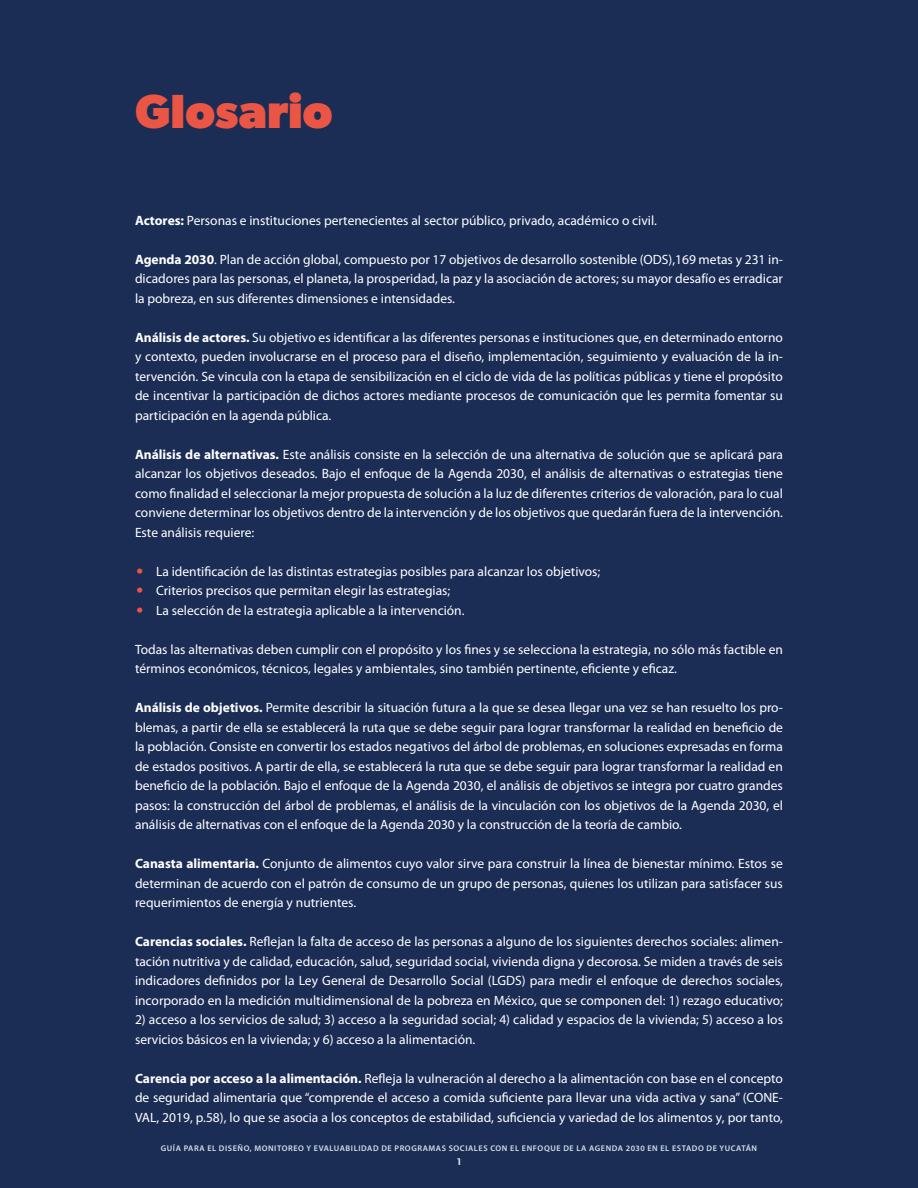
<style>
.page{position:relative;width:918px;height:1188px;background:#1b2d55}
.page>*{position:absolute;margin:0;border:0;box-sizing:border-box;transform-origin:0 0}
.t1{font:700 48px "Gibson";color:#eb5544}
.t2{font:13.5px/19.5px "Myriad Pro";color:#fff;text-align:justify}
.t3{font:600 9.75px "Gibson";color:#d5e2e9}
.t4{font:600 8.25px "Myriad Pro";letter-spacing:.07em;color:#d5e2e9}
.s1{font-weight:700}
.s2{font-family:"Gibson";font-weight:800;color:#eb5544}
</style>
<div class="page">
<h1 class="t1" style="left:135px;top:82px;width:199px">Glosario</h1>
<p class="t2" style="left:135px;top:211px;width:523px"><span class="s1">Actores:</span> Personas e instituciones pertenecientes al sector público, privado, académico o civil.</p>
<p class="t2" style="left:135px;top:250px;width:650px"><span class="s1">Agenda 2030</span>. Plan de acción global, compuesto por 17 objetivos de desarrollo sostenible (ODS),169 metas y 231 in&shy;dicadores para las personas, el planeta, la prosperidad, la paz y la asociación de actores; su mayor desafío es erradicar la pobreza, en sus diferentes dimensiones e intensidades.</p>
<p class="t2" style="left:135px;top:328px;width:650px"><span class="s1">Análisis de actores.</span> Su objetivo es identificar a las diferentes personas e instituciones que, en determinado entorno y contexto, pueden involucrarse en el proceso para el diseño, implementación, seguimiento y evaluación de la in&shy;tervención. Se vincula con la etapa de sensibilización en el ciclo de vida de las políticas públicas y tiene el propósito de incentivar la participación de dichos actores mediante procesos de comunicación que les permita fomentar su participación en la agenda pública.</p>
<p class="t2" style="left:135px;top:444px;width:650px"><span class="s1">Análisis de alternativas.</span> Este análisis consiste en la selección de una alternativa de solución que se aplicará para alcanzar los objetivos deseados. Bajo el enfoque de la Agenda 2030, el análisis de alternativas o estrategias tiene como finalidad el seleccionar la mejor propuesta de solución a la luz de diferentes criterios de valoración, para lo cual conviene determinar los objetivos dentro de la intervención y de los objetivos que quedarán fuera de la intervención.<br>Este análisis requiere:</p>
<p class="t2" style="left:135px;top:561px;width:467px"><span class="s2">•</span> La identificación de las distintas estrategias posibles para alcanzar los objetivos;</p>
<p class="t2" style="left:135px;top:581px;width:317px"><span class="s2">•</span> Criterios precisos que permitan elegir las estrategias;</p>
<p class="t2" style="left:135px;top:600px;width:331px"><span class="s2">•</span> La selección de la estrategia aplicable a la intervención.</p>
<p class="t2" style="left:135px;top:639px;width:650px">Todas las alternativas deben cumplir con el propósito y los fines y se selecciona la estrategia, no sólo más factible en términos económicos, técnicos, legales y ambientales, sino también pertinente, eficiente y eficaz.</p>
<p class="t2" style="left:135px;top:698px;width:650px"><span class="s1">Análisis de objetivos.</span> Permite describir la situación futura a la que se desea llegar una vez se han resuelto los pro&shy;blemas, a partir de ella se establecerá la ruta que se debe seguir para lograr transformar la realidad en beneficio de la población. Consiste en convertir los estados negativos del árbol de problemas, en soluciones expresadas en forma de estados positivos. A partir de ella, se establecerá la ruta que se debe seguir para lograr transformar la realidad en beneficio de la población. Bajo el enfoque de la Agenda 2030, el análisis de objetivos se integra por cuatro grandes pasos: la construcción del árbol de problemas, el análisis de la vinculación con los objetivos de la Agenda 2030, el análisis de alternativas con el enfoque de la Agenda 2030 y la construcción de la teoría de cambio.</p>
<p class="t2" style="left:135px;top:854px;width:649px"><span class="s1">Canasta alimentaria.</span> Conjunto de alimentos cuyo valor sirve para construir la línea de bienestar mínimo. Estos se determinan de acuerdo con el patrón de consumo de un grupo de personas, quienes los utilizan para satisfacer sus requerimientos de energía y nutrientes.</p>
<p class="t2" style="left:135px;top:932px;width:650px"><span class="s1">Carencias sociales.</span> Reflejan la falta de acceso de las personas a alguno de los siguientes derechos sociales: alimen&shy;tación nutritiva y de calidad, educación, salud, seguridad social, vivienda digna y decorosa. Se miden a través de seis indicadores definidos por la Ley General de Desarrollo Social (LGDS) para medir el enfoque de derechos sociales, incorporado en la medición multidimensional de la pobreza en México, que se componen del: 1) rezago educativo;</p>
<p class="t2" style="left:135px;top:1010px;width:650px">2) acceso a los servicios de salud; 3) acceso a la seguridad social; 4) calidad y espacios de la vivienda; 5) acceso a los servicios básicos en la vivienda; y 6) acceso a la alimentación.</p>
<p class="t2" style="left:135px;top:1068px;width:650px"><span class="s1">Carencia por acceso a la alimentación.</span> Refleja la vulneración al derecho a la alimentación con base en el concepto de seguridad alimentaria que “comprende el acceso a comida suficiente para llevar una vida activa y sana” (CONE-VAL, 2019, p.58), lo que se asocia a los conceptos de estabilidad, suficiencia y variedad de los alimentos y, por tanto,</p>
<p class="t4" style="left:161px;top:1143px;width:598px">GUÍA PARA EL DISEÑO, MONITOREO Y EVALUABILIDAD DE PROGRAMAS SOCIALES CON EL ENFOQUE DE LA AGENDA 2030 EN EL ESTADO DE YUCATÁN</p>
<p class="t3" style="left:457px;top:1156px;width:6px">1</p>
</div>
